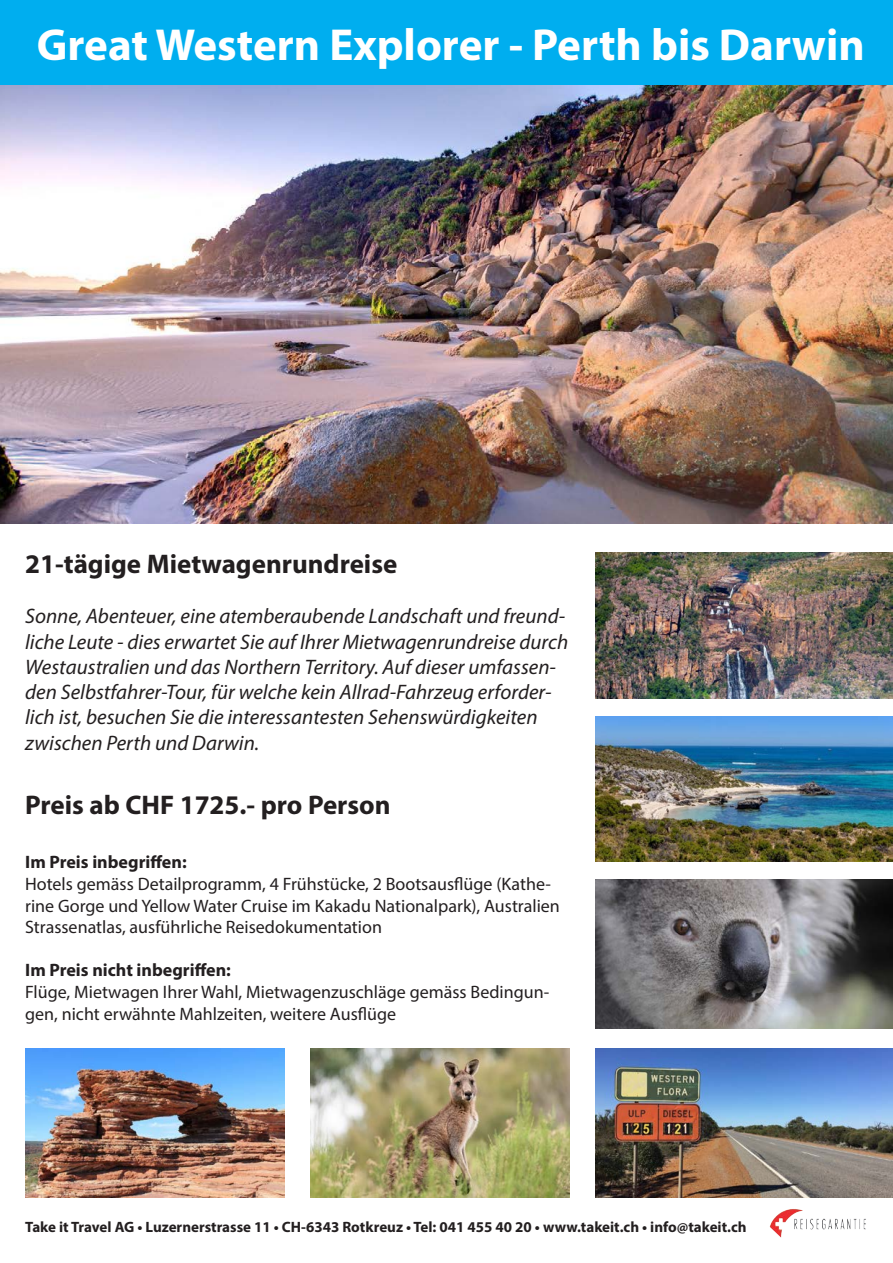
<style>
.page{position:relative;width:893px;height:1263px;background:#fff}
.page>*{position:absolute;margin:0;border:0;box-sizing:border-box;transform-origin:0 0}
.t1{font:700 45px "Myriad Pro";color:#fff}
.t2{font:700 27px "Myriad Pro";color:#231f20}
.t3{font:italic 21px/25.2px "Myriad Pro";color:#231f20}
.t4{font:18px/21.6px "Myriad Pro";color:#231f20}
.t5{font:700 18px "Myriad Pro";color:#231f20}
.t6{font:700 15px "Myriad Pro";color:#231f20}
</style>
<div class="page">
<img style="left:770px;top:1209px;width:23px;height:28px">
<div style="left:0;top:0;width:893px;height:85px;background:#00aeef"></div>
<img style="left:25px;top:1048px;width:260px;height:149px">
<img style="left:310px;top:1048px;width:260px;height:149px">
<img style="left:595px;top:1048px;width:297px;height:149px">
<img style="left:595px;top:879px;width:297px;height:149px">
<img style="left:595px;top:716px;width:297px;height:146px">
<img style="left:595px;top:553px;width:297px;height:146px">
<img style="left:0;top:85px;width:893px;height:439px">
<p class="t1" style="left:37px;top:16px;width:830px">Great Western Explorer - Perth bis Darwin</p>
<p class="t2" style="left:25px;top:546px;width:374px">21-tägige Mietwagenrundreise</p>
<p class="t3" style="left:25px;top:603px;width:545px">Sonne, Abenteuer, eine atemberaubende Landschaft und freund&shy;liche Leute - dies erwartet Sie auf Ihrer Mietwagenrundreise durch Westaustralien und das Northern Territory. Auf dieser umfassen&shy;den Selbstfahrer-Tour, für welche kein Allrad-Fahrzeug erforder&shy;lich ist, besuchen Sie die interessantesten Sehenswürdigkeiten zwischen Perth und Darwin.</p>
<p class="t2" style="left:25px;top:788px;width:367px">Preis ab CHF 1725.- pro Person</p>
<p class="t5" style="left:25px;top:850px;width:163px">Im Preis inbegriffen:</p>
<p class="t4" style="left:25px;top:873px;width:536px">Hotels gemäss Detailprogramm, 4 Frühstücke, 2 Bootsausflüge (Kathe&shy;rine Gorge und Yellow Water Cruise im Kakadu Nationalpark), Australien<br>Strassenatlas, ausführliche Reisedokumentation</p>
<p class="t5" style="left:25px;top:958px;width:207px">Im Preis nicht inbegriffen:</p>
<p class="t4" style="left:25px;top:981px;width:526px">Flüge, Mietwagen Ihrer Wahl, Mietwagenzuschläge gemäss Bedingun&shy;gen, nicht erwähnte Mahlzeiten, weitere Ausflüge</p>
<p class="t6" style="left:25px;top:1217px;width:723px">Take it Travel AG • Luzernerstrasse 11 • CH-6343 Rotkreuz • Tel: 041 455 40 20 • www.takeit.ch • info@takeit.ch</p>
</div>
